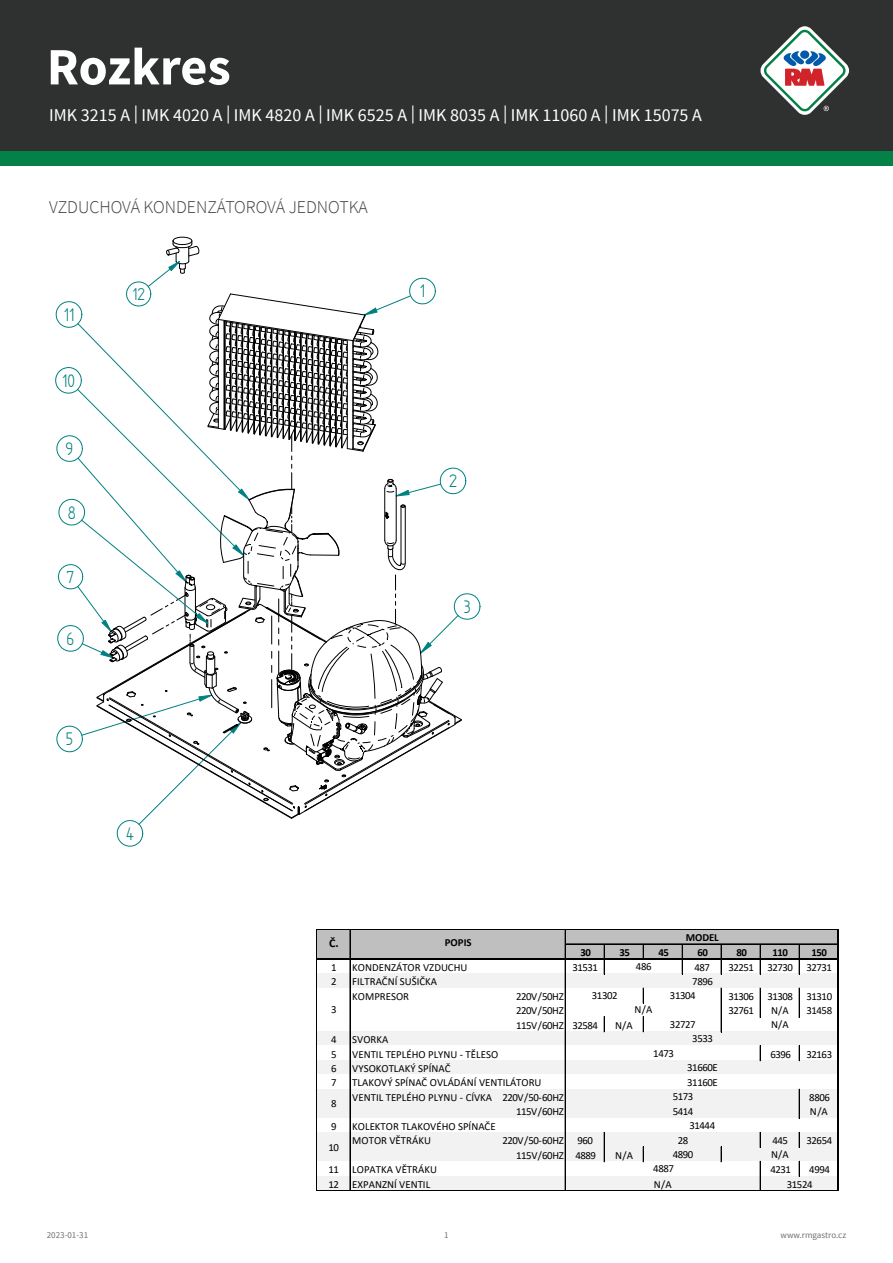
<style>
.page{position:relative;width:893px;height:1263px;background:#fff}
.page>*{position:absolute;margin:0;border:0;box-sizing:border-box;transform-origin:0 0}
.t1{font:700 52.5px "Source Sans Pro";letter-spacing:-.005em;color:#fff}
.t2{font:20.7px "Solid Edge ISO";color:#008080}
.t3{font:19.5px "Solid Edge ISO";color:#008080}
.t4{font:18px "Source Sans Pro";color:#fff}
.kapitola{font:300 18px "Source Sans Pro";color:#3e3e3f}
.t5{font:700 12px "Calibri";color:#000}
.t6{font:10.8px/14.4px "Calibri";color:#000}
.t7{font:10.8px "Calibri";letter-spacing:-.04em;color:#000}
.t8{font:700 10.8px "Calibri";letter-spacing:-.04em;color:#000}
.t9{font:700 10.8px "Calibri";color:#000}
.t10{font:9px "Source Sans Pro";color:#6f7073}
</style>
<div class="page">
<div style="left:0;top:0;width:893px;height:166px;background:#048146"></div>
<div style="left:0;top:0;width:893px;height:151px;background:#2f3131"></div>
<svg style="left:760px;top:26px;width:89px;height:89px"></svg>
<svg style="left:55px;top:237px;width:425px;height:609px"></svg>
<div style="left:317px;top:930px;width:522px;height:30px;background:#bfbfbf"></div>
<div style="left:317px;top:973px;width:522px;height:16px;background:#f2f2f2"></div>
<div style="left:317px;top:988px;width:522px;height:44px;background:#fff"></div>
<div style="left:317px;top:1031px;width:522px;height:15px;background:#f2f2f2"></div>
<div style="left:317px;top:1060px;width:522px;height:15px;background:#f2f2f2"></div>
<div style="left:317px;top:1089px;width:522px;height:30px;background:#f2f2f2"></div>
<div style="left:317px;top:1118px;width:522px;height:15px;background:#fff"></div>
<div style="left:317px;top:1132px;width:522px;height:30px;background:#f2f2f2"></div>
<div style="left:317px;top:1161px;width:522px;height:15px;background:#fff"></div>
<div style="left:317px;top:1176px;width:522px;height:15px;background:#f2f2f2"></div>
<hr style="left:317px;top:929px;width:522px;height:1px;background:#000">
<hr style="left:566px;top:944px;width:271px;height:1px;background:#000">
<svg style="left:350px;top:930px;width:1px;height:28px"></svg>
<svg style="left:565px;top:930px;width:1px;height:28px"></svg>
<hr style="left:317px;top:958px;width:522px;height:2px;background:#000">
<svg style="left:643px;top:945px;width:1px;height:13px"></svg>
<svg style="left:721px;top:945px;width:1px;height:29px"></svg>
<svg style="left:760px;top:945px;width:1px;height:29px"></svg>
<svg style="left:799px;top:945px;width:1px;height:29px"></svg>
<svg style="left:604px;top:945px;width:1px;height:29px"></svg>
<svg style="left:643px;top:988px;width:1px;height:15px"></svg>
<hr style="left:760px;top:988px;width:1px;height:30px;background:#000">
<hr style="left:799px;top:988px;width:1px;height:30px;background:#000">
<svg style="left:799px;top:1046px;width:1px;height:15px"></svg>
<svg style="left:604px;top:1017px;width:1px;height:15px"></svg>
<svg style="left:760px;top:1046px;width:1px;height:15px"></svg>
<hr style="left:799px;top:1089px;width:1px;height:30px;background:#000">
<svg style="left:643px;top:1017px;width:1px;height:15px"></svg>
<hr style="left:721px;top:988px;width:1px;height:44px;background:#000">
<svg style="left:760px;top:1132px;width:1px;height:15px"></svg>
<svg style="left:799px;top:1132px;width:1px;height:15px"></svg>
<hr style="left:316px;top:929px;width:1px;height:262px;background:#000">
<hr style="left:350px;top:960px;width:1px;height:230px;background:#000">
<hr style="left:565px;top:960px;width:1px;height:230px;background:#000">
<hr style="left:604px;top:1132px;width:1px;height:30px;background:#000">
<svg style="left:643px;top:1147px;width:1px;height:15px"></svg>
<svg style="left:682px;top:945px;width:1px;height:29px"></svg>
<svg style="left:721px;top:1147px;width:1px;height:15px"></svg>
<svg style="left:760px;top:1161px;width:1px;height:29px"></svg>
<svg style="left:799px;top:1161px;width:1px;height:15px"></svg>
<hr style="left:317px;top:1190px;width:522px;height:1px;background:#000">
<hr style="left:837px;top:930px;width:2px;height:261px;background:#000">
<h1 class="t1" style="left:47px;top:33px;width:185px">Rozkres</h1>
<h3 class="t4" style="left:49px;top:104px;width:654px">IMK 3215 A | IMK 4020 A | IMK 4820 A | IMK 6525 A | IMK 8035 A | IMK 11060 A | IMK 15075 A</h3>
<p class="kapitola" style="left:49px;top:196px;width:320px">VZDUCHOVÁ KONDENZÁTOROVÁ JEDNOTKA</p>
<p class="t2" style="left:64px;top:304px;width:12px">11</p>
<p class="t2" style="left:62px;top:370px;width:14px">10</p>
<p class="t2" style="left:66px;top:438px;width:9px">9</p>
<p class="t2" style="left:68px;top:502px;width:10px">8</p>
<p class="t3" style="left:67px;top:567px;width:9px">7</p>
<p class="t2" style="left:67px;top:628px;width:9px">6</p>
<p class="t2" style="left:66px;top:728px;width:9px">5</p>
<p class="t3" style="left:132px;top:284px;width:14px">12</p>
<p class="t2" style="left:126px;top:823px;width:9px">4</p>
<p class="t2" style="left:420px;top:281px;width:7px">1</p>
<p class="t2" style="left:449px;top:470px;width:9px">2</p>
<p class="t2" style="left:464px;top:596px;width:8px">3</p>
<p class="t5" style="left:329px;top:934px;width:11px">Č.</p>
<p class="t9" style="left:445px;top:935px;width:28px">POPIS</p>
<p class="t8" style="left:686px;top:929px;width:34px">MODEL</p>
<p class="t8" style="left:580px;top:944px;width:12px">30</p>
<p class="t8" style="left:619px;top:944px;width:12px">35</p>
<p class="t8" style="left:658px;top:944px;width:12px">45</p>
<p class="t8" style="left:697px;top:944px;width:12px">60</p>
<p class="t8" style="left:736px;top:944px;width:12px">80</p>
<p class="t8" style="left:772px;top:944px;width:17px">110</p>
<p class="t8" style="left:811px;top:944px;width:17px">150</p>
<p class="t6" style="left:331px;top:960px;width:7px">1</p>
<p class="t6" style="left:352px;top:960px;width:117px">KONDENZÁTOR VZDUCHU</p>
<p class="t6" style="left:572px;top:960px;width:27px">31531</p>
<p class="t6" style="left:694px;top:960px;width:17px">487</p>
<p class="t7" style="left:728px;top:960px;width:105px">32251 32730 32731</p>
<p class="t6" style="left:331px;top:974px;width:7px">2</p>
<p class="t6" style="left:352px;top:974px;width:86px">FILTRAČNÍ SUŠIČKA<br>KOMPRESOR</p>
<p class="t6" style="left:636px;top:959px;width:17px">486</p>
<p class="t6" style="left:692px;top:973px;width:22px">7896</p>
<p class="t7" style="left:516px;top:989px;width:49px">220V/50HZ</p>
<p class="t7" style="left:728px;top:989px;width:105px">31306 31308 31310</p>
<p class="t7" style="left:516px;top:1003px;width:49px">220V/50HZ</p>
<p class="t6" style="left:728px;top:1003px;width:27px">32761</p>
<p class="t6" style="left:771px;top:1003px;width:19px">N/A</p>
<p class="t6" style="left:806px;top:1003px;width:27px">31458</p>
<p class="t7" style="left:516px;top:1018px;width:83px">115V/60HZ 32584</p>
<p class="t6" style="left:615px;top:1018px;width:19px">N/A</p>
<p class="t6" style="left:592px;top:988px;width:27px">31302</p>
<p class="t6" style="left:670px;top:988px;width:27px">31304</p>
<p class="t6" style="left:634px;top:1002px;width:19px">N/A</p>
<p class="t6" style="left:331px;top:1002px;width:7px">3</p>
<p class="t6" style="left:771px;top:1017px;width:19px">N/A</p>
<p class="t6" style="left:670px;top:1017px;width:27px">32727</p>
<p class="t6" style="left:692px;top:1031px;width:22px">3533</p>
<p class="t6" style="left:331px;top:1032px;width:7px">4</p>
<p class="t6" style="left:352px;top:1032px;width:38px">SVORKA</p>
<p class="t6" style="left:331px;top:1046px;width:7px">5</p>
<p class="t6" style="left:352px;top:1046px;width:147px">VENTIL TEPLÉHO PLYNU - TĚLESO</p>
<p class="t6" style="left:770px;top:1046px;width:22px">6396</p>
<p class="t6" style="left:806px;top:1046px;width:27px">32163</p>
<p class="t6" style="left:331px;top:1061px;width:7px">6</p>
<p class="t6" style="left:352px;top:1061px;width:100px">VYSOKOTLAKÝ SPÍNAČ</p>
<p class="t6" style="left:331px;top:1075px;width:7px">7</p>
<p class="t6" style="left:352px;top:1075px;width:213px">TLAKOVÝ SPÍNAČ OVLÁDÁNÍ VENTILÁTORU<br>VENTIL TEPLÉHO PLYNU - CÍVKA 220V/50-60HZ</p>
<p class="t6" style="left:653px;top:1046px;width:22px">1473</p>
<p class="t6" style="left:687px;top:1060px;width:32px">31660E</p>
<p class="t6" style="left:687px;top:1075px;width:32px">31160E</p>
<p class="t6" style="left:673px;top:1089px;width:22px">5173</p>
<p class="t6" style="left:673px;top:1103px;width:22px">5414</p>
<p class="t6" style="left:809px;top:1090px;width:22px">8806</p>
<p class="t6" style="left:331px;top:1096px;width:7px">8</p>
<p class="t7" style="left:516px;top:1104px;width:49px">115V/60HZ</p>
<p class="t6" style="left:810px;top:1104px;width:19px">N/A</p>
<p class="t6" style="left:331px;top:1119px;width:7px">9</p>
<p class="t6" style="left:352px;top:1119px;width:145px">KOLEKTOR TLAKOVÉHO SPÍNAČE<br>MOTOR VĚTRÁKU</p>
<p class="t6" style="left:689px;top:1118px;width:27px">31444</p>
<p class="t7" style="left:502px;top:1133px;width:63px">220V/50-60HZ</p>
<p class="t6" style="left:578px;top:1133px;width:17px">960</p>
<p class="t6" style="left:772px;top:1133px;width:17px">445</p>
<p class="t6" style="left:806px;top:1133px;width:27px">32654</p>
<p class="t7" style="left:516px;top:1147px;width:81px">115V/60HZ 4889</p>
<p class="t6" style="left:615px;top:1147px;width:19px">N/A</p>
<p class="t6" style="left:328px;top:1140px;width:12px">10</p>
<p class="t6" style="left:673px;top:1132px;width:22px;text-align:center">28<br>4890</p>
<p class="t6" style="left:771px;top:1147px;width:19px">N/A</p>
<p class="t6" style="left:328px;top:1162px;width:110px">11 LOPATKA VĚTRÁKU</p>
<p class="t6" style="left:770px;top:1162px;width:22px">4231</p>
<p class="t6" style="left:809px;top:1162px;width:22px">4994</p>
<p class="t6" style="left:328px;top:1176px;width:103px">12 EXPANZNÍ VENTIL</p>
<p class="t6" style="left:654px;top:1176px;width:19px">N/A</p>
<p class="t6" style="left:787px;top:1176px;width:27px">31524</p>
<p class="t6" style="left:653px;top:1161px;width:22px">4887</p>
<p class="t10" style="left:47px;top:1229px;width:43px">2023-01-31</p>
<p class="t10" style="left:444px;top:1229px;width:6px">1</p>
<p class="t10" style="left:781px;top:1229px;width:67px">www.rmgastro.cz</p>
</div>
